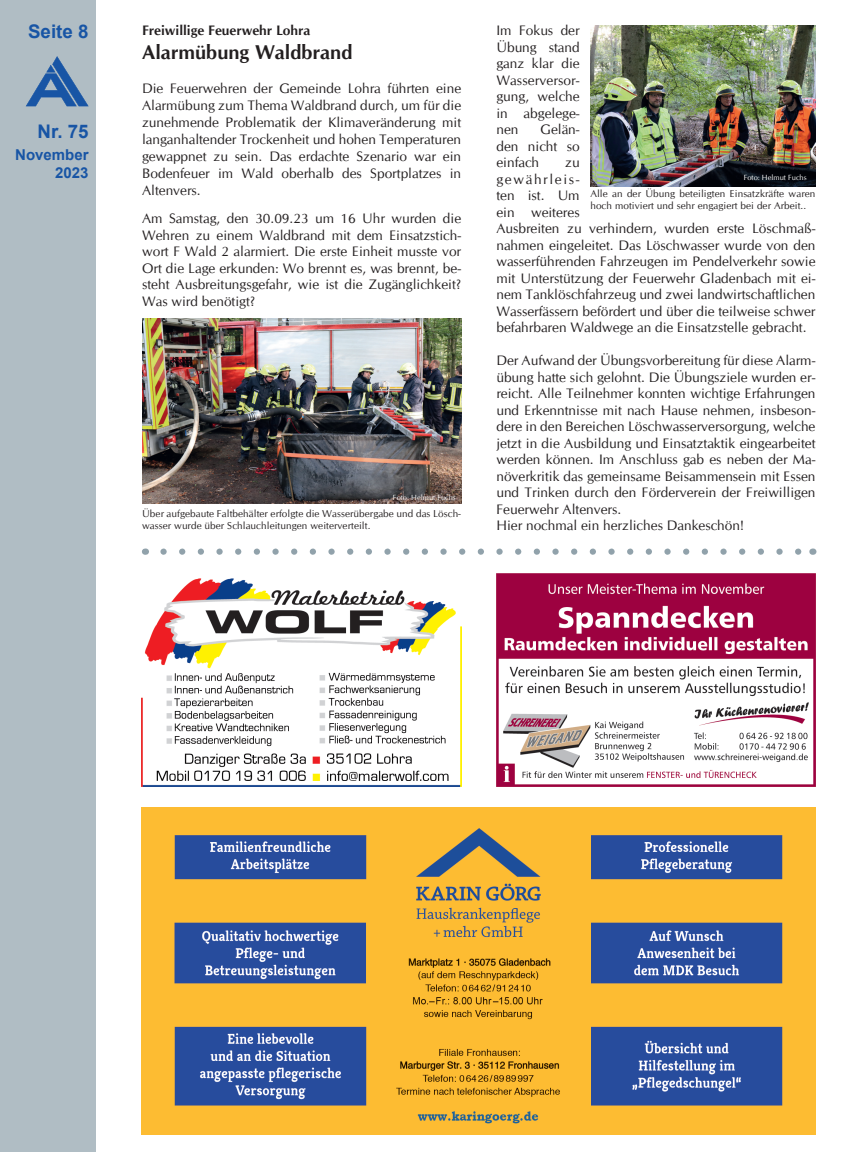
<style>
.page{position:relative;width:851px;height:1152px;background:#fff}
.page>*{position:absolute;margin:0;border:0;box-sizing:border-box;transform-origin:0 0}
.t1{font:700 20px "CG Omega";color:#231f20}
.t2{font:700 18.75px "Arial";color:#1855a5}
.t3{font:700 15px/18px "Arial";color:#1855a5;text-align:right}
.t4{font:13.75px/16.5px "CG Omega";color:#231f20;text-align:justify}
.t5{font:700 13.75px "CG Omega";color:#231f20}
.t6{font:10px/12px "CG Omega";letter-spacing:.01em;color:#231f20}
.t7{font:7.5px "CG Omega";color:#fff}
</style>
<div class="page">
<div style="left:0;top:0;width:96px;height:1152px;background:#b0bdc4"></div>
<svg style="left:26px;top:56px;width:63px;height:50px"></svg>
<svg style="left:163px;top:548px;width:639px;height:7px"></svg>
<img style="left:496px;top:573px;width:319px;height:213px">
<img style="left:142px;top:578px;width:319px;height:208px">
<img style="left:142px;top:318px;width:319px;height:185px">
<img style="left:142px;top:807px;width:673px;height:327px">
<img style="left:590px;top:26px;width:225px;height:160px">
<h2 class="t2" style="left:28px;top:19px;width:62px">Seite 8</h2>
<h2 class="t2" style="left:38px;top:118px;width:53px">Nr. 75</h2>
<p class="t3" style="left:15px;top:146px;width:75px">November<br>2023</p>
<p class="t5" style="left:142px;top:22px;width:170px">Freiwillige Feuerwehr Lohra</p>
<h1 class="t1" style="left:142px;top:40px;width:212px">Alarmübung Waldbrand</h1>
<p class="t4" style="left:142px;top:80px;width:320px;line-height:17.1px">Die Feuerwehren der Gemeinde Lohra führten eine Alarmübung zum Thema Waldbrand durch, um für die zunehmende Problematik der Klimaveränderung mit langanhaltender Trockenheit und hohen Temperaturen gewappnet zu sein. Das erdachte Szenario war ein Bodenfeuer im Wald oberhalb des Sportplatzes in Altenvers.</p>
<p class="t4" style="left:142px;top:210px;width:320px">Am Samstag, den 30.09.23 um 16 Uhr wurden die Wehren zu einem Waldbrand mit dem Einsatzstich&shy;wort F Wald 2 alarmiert. Die erste Einheit musste vor Ort die Lage erkunden: Wo brennt es, was brennt, be&shy;steht Ausbreitungsgefahr, wie ist die Zugänglichkeit?<br>Was wird benötigt?</p>
<p class="t7" style="left:393px;top:493px;width:64px">Foto: Helmut Fuchs</p>
<p class="t6" style="left:142px;top:507px;width:320px">Über aufgebaute Faltbehälter erfolgte die Wasserübergabe und das Lösch&shy;wasser wurde über Schlauchleitungen weiterverteilt.</p>
<p class="t4" style="left:496px;top:22px;width:85px">Im Fokus der Übung stand ganz klar die Wasserversor&shy;gung, welche in abgelege&shy;nen</p>
<p class="t4" style="left:496px;top:121px;width:85px;text-indent:44px">Gelän&shy;den nicht so einfach</p>
<p class="t4" style="left:496px;top:154px;width:320px;text-align:left;text-indent:69px">zu<br>gewährleis-<br>ten ist. Um<br>ein weiteres<br>Ausbreiten zu verhindern, wurden erste Löschmaß&shy;nahmen eingeleitet. Das Löschwasser wurde von den wasserführenden Fahrzeugen im Pendelverkehr sowie mit Unterstützung der Feuerwehr Gladenbach mit ei&shy;nem Tanklöschfahrzeug und zwei landwirtschaftlichen Wasserfässern befördert und über die teilweise schwer befahrbaren Waldwege an die Einsatzstelle gebracht.</p>
<p class="t4" style="left:496px;top:352px;width:320px;text-align:left">Der Aufwand der Übungsvorbereitung für diese Alarm&shy;übung hatte sich gelohnt. Die Übungsziele wurden er&shy;reicht. Alle Teilnehmer konnten wichtige Erfahrungen und Erkenntnisse mit nach Hause nehmen, insbeson&shy;dere in den Bereichen Löschwasserversorgung, welche jetzt in die Ausbildung und Einsatztaktik eingearbeitet werden können. Im Anschluss gab es neben der Ma&shy;növerkritik das gemeinsame Beisammensein mit Essen und Trinken durch den Förderverein der Freiwilligen Feuerwehr Altenvers.<br>Hier nochmal ein herzliches Dankeschön!</p>
<p class="t7" style="left:743px;top:173px;width:64px">Foto: Helmut Fuchs</p>
<p class="t6" style="left:590px;top:188px;width:226px">Alle an der Übung beteiligten Einsatzkräfte waren hoch motiviert und sehr engagiert bei der Arbeit..</p>
</div>
